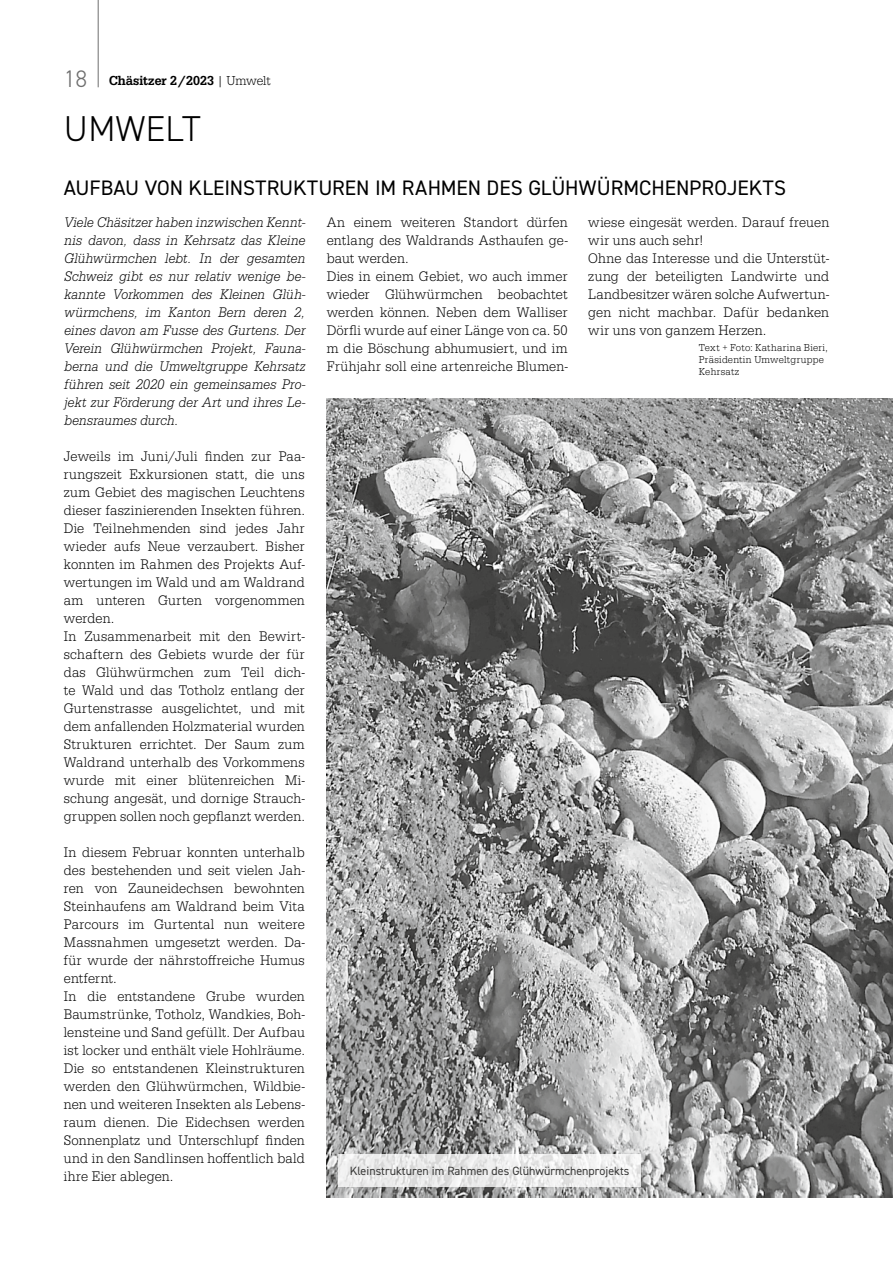
<style>
.page{position:relative;width:893px;height:1263px;background:#fff}
.page>*{position:absolute;margin:0;border:0;box-sizing:border-box;transform-origin:0 0}
.t1{font:300 36px "DIN2014";letter-spacing:.01em;color:#000}
.t2{font:21px "DIN2014";color:#000}
.t3{font:300 14.4px/18px "Serifa";letter-spacing:.01em;color:#000;scale:.93 1}
.t4{font:italic 300 14.4px/18px "Serifa";letter-spacing:.01em;color:#000;text-align:justify;scale:.93 1}
.t5{font:500 13.5px "Serifa";color:#000;scale:.93 1}
.t6{font:12px "DIN2014";color:#3a3a39}
.t7{font:300 10.5px/12px "Serifa";letter-spacing:.03em;color:#000;scale:.93 1}
.s1{font-family:"DIN2014";font-weight:300;font-size:24px;color:#6e6e6e}
.s2{font-weight:300}
</style>
<div class="page">
<hr style="left:98px;top:0;width:1px;height:87px;background:#6e6e6e">
<img style="left:326px;top:398px;width:567px;height:799px">
<svg style="left:338px;top:1154px;width:303px;height:33px;fill:#ececec"></svg>
<p class="t5" style="left:64px;top:73px;width:224px"><span class="s1">18</span> Chäsitzer 2 / 2023 <span class="s2">| Umwelt</span></p>
<h1 class="t1" style="left:64px;top:106px;width:138px">UMWELT</h1>
<h2 class="t2" style="left:64px;top:175px;width:724px">AUFBAU VON KLEINSTRUKTUREN IM RAHMEN DES GLÜHWÜRMCHENPROJEKTS</h2>
<p class="t4" style="left:64px;top:214px;width:261px">Viele Chäsitzer haben inzwischen Kennt&shy;nis davon, dass in Kehrsatz das Kleine Glühwürmchen lebt. In der gesamten Schweiz gibt es nur relativ wenige be&shy;kannte Vorkommen des Kleinen Glüh&shy;würmchens, im Kanton Bern deren 2, eines davon am Fusse des Gurtens. Der Verein Glühwürmchen Projekt, Fauna&shy;berna und die Umweltgruppe Kehrsatz führen seit 2020 ein gemeinsames Pro&shy;jekt zur Förderung der Art und ihres Le&shy;bensraumes durch.</p>
<p class="t3" style="left:64px;top:447px;width:261px">Jeweils im Juni/Juli finden zur Paa&shy;rungszeit Exkursionen statt, die uns zum Gebiet des magischen Leuchtens dieser faszinierenden Insekten führen.<br>Die Teilnehmenden sind jedes Jahr wieder aufs Neue verzaubert. Bisher konnten im Rahmen des Projekts Auf&shy;wertungen im Wald und am Waldrand am unteren Gurten vorgenommen werden.<br>In Zusammenarbeit mit den Bewirt&shy;schaftern des Gebiets wurde der für das Glühwürmchen zum Teil dich&shy;te Wald und das Totholz entlang der Gurtenstrasse ausgelichtet, und mit dem anfallenden Holzmaterial wurden Strukturen errichtet. Der Saum zum Waldrand unterhalb des Vorkommens wurde mit einer blütenreichen Mi&shy;schung angesät, und dornige Strauch&shy;gruppen sollen noch gepflanzt werden.</p>
<p class="t3" style="left:64px;top:843px;width:261px">In diesem Februar konnten unterhalb des bestehenden und seit vielen Jah&shy;ren von Zauneidechsen bewohnten Steinhaufens am Waldrand beim Vita Parcours im Gurtental nun weitere Massnahmen umgesetzt werden. Da&shy;für wurde der nährstoffreiche Humus entfernt.<br>In die entstandene Grube wurden Baumstrünke, Totholz, Wandkies, Boh&shy;lensteine und Sand gefüllt. Der Aufbau ist locker und enthält viele Hohlräume.<br>Die so entstandenen Kleinstrukturen werden den Glühwürmchen, Wildbie&shy;nen und weiteren Insekten als Lebens&shy;raum dienen. Die Eidechsen werden Sonnenplatz und Unterschlupf finden und in den Sandlinsen hoffentlich bald ihre Eier ablegen.</p>
<p class="t3" style="left:327px;top:213px;width:261px">An einem weiteren Standort dürfen entlang des Waldrands Asthaufen ge&shy;baut werden.<br>Dies in einem Gebiet, wo auch immer wieder Glühwürmchen beobachtet werden können. Neben dem Walliser Dörfli wurde auf einer Länge von ca. 50 m die Böschung abhumusiert, und im Frühjahr soll eine artenreiche Blumen-</p>
<p class="t3" style="left:588px;top:213px;width:261px">wiese eingesät werden. Darauf freuen wir uns auch sehr!<br>Ohne das Interesse und die Unterstüt&shy;zung der beteiligten Landwirte und<br>Landbesitzer wären solche Aufwertun&shy;gen nicht machbar. Dafür bedanken wir uns von ganzem Herzen.</p>
<p class="t7" style="left:699px;top:342px;width:140px">Text + Foto: Katharina Bieri,<br>Präsidentin Umweltgruppe<br>Kehrsatz</p>
<p class="t6" style="left:350px;top:1163px;width:281px">Kleinstrukturen im Rahmen des Glühwürmchenprojekts</p>
</div>
